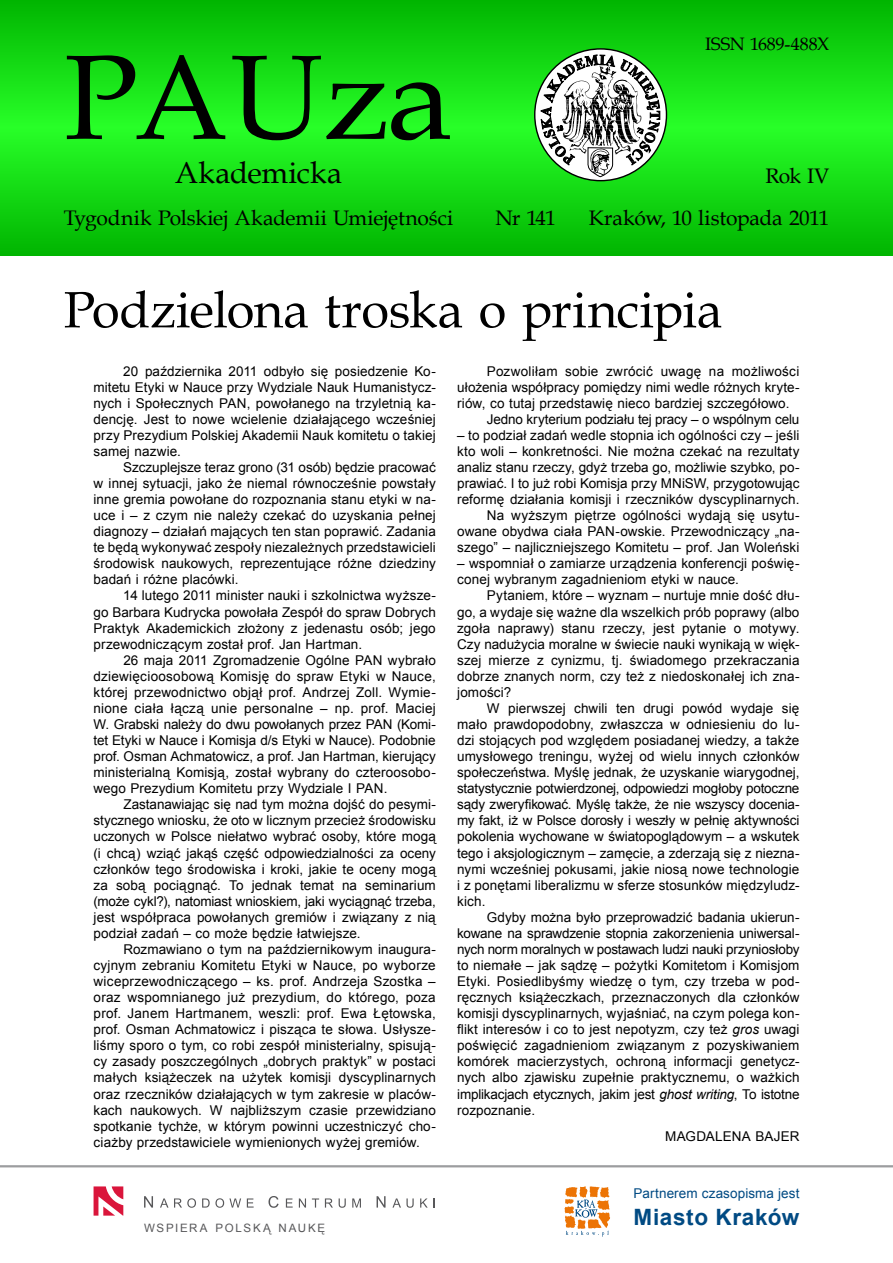
<style>
.page{position:relative;width:893px;height:1263px;background:#fff}
.page>*{position:absolute;margin:0;border:0;box-sizing:border-box;transform-origin:0 0}
.t1{font:120px "Book Antiqua";letter-spacing:-.01em;color:#000}
.t2{font:51px "Book Antiqua";letter-spacing:-.01em;color:#000}
.t3{font:30px "Book Antiqua";color:#000}
.t4{font:700 22.5px "Arial";letter-spacing:.03em;color:#004a83}
.t5{font:21px/42.2px "Book Antiqua";letter-spacing:-.01em;color:#000;text-align:right}
.t6{font:18px "Book Antiqua";letter-spacing:-.005em;color:#000}
.t7{font:13.5px/16px "Arial";letter-spacing:.005em;color:#000;text-align:justify}
.t8{font:13.5px "Arial";letter-spacing:.01em;color:#004a83}
.t9{font:11.55px "Arial";letter-spacing:.15em;color:#58585a}
.s1{font-style:italic}
</style>
<div class="page">
<svg style="left:0;top:0;width:893px;height:255px"></svg>
<hr style="left:0;top:1165px;width:893px;height:2px;background:#9c9d9f">
<svg style="left:535px;top:49px;width:131px;height:132px"></svg>
<svg style="left:540px;top:46px;width:120px;height:131px"></svg>
<svg style="left:564px;top:1186px;width:46px;height:50px"></svg>
<svg style="left:94px;top:1186px;width:29px;height:29px"></svg>
<svg style="left:144px;top:1196px;width:9px;height:11px"></svg>
<svg style="left:160px;top:1198px;width:8px;height:9px"></svg>
<svg style="left:174px;top:1198px;width:22px;height:10px"></svg>
<svg style="left:202px;top:1198px;width:39px;height:10px"></svg>
<svg style="left:247px;top:1198px;width:7px;height:9px"></svg>
<svg style="left:268px;top:1196px;width:11px;height:12px"></svg>
<svg style="left:286px;top:1198px;width:7px;height:9px"></svg>
<svg style="left:299px;top:1198px;width:7px;height:9px"></svg>
<svg style="left:312px;top:1198px;width:7px;height:9px"></svg>
<svg style="left:325px;top:1198px;width:8px;height:9px"></svg>
<svg style="left:339px;top:1198px;width:7px;height:10px"></svg>
<svg style="left:352px;top:1198px;width:9px;height:9px"></svg>
<svg style="left:377px;top:1196px;width:9px;height:11px"></svg>
<svg style="left:392px;top:1198px;width:22px;height:10px"></svg>
<svg style="left:420px;top:1198px;width:15px;height:9px"></svg>
<h1 class="t1" style="left:64px;top:14px;width:390px">PAUza</h1>
<h3 class="t3" style="left:175px;top:152px;width:169px">Akademicka</h3>
<h3 class="t5" style="left:64px;top:196px;width:391px">Tygodnik Polskiej Akademii Umiejętności</h3>
<h3 class="t5" style="left:495px;top:196px;width:62px">Nr 141</h3>
<h3 class="t6" style="left:705px;top:32px;width:126px">ISSN 1689-488X</h3>
<h3 class="t5" style="left:589px;top:154px;width:242px">Rok IV<br>Kraków, 10 listopada 2011</h3>
<h2 class="t2" style="left:64px;top:274px;width:660px">Podzielona troska o principia</h2>
<p class="t7" style="left:94px;top:363px;width:344px;text-indent:30px">20 października 2011 odbyło się posiedzenie Ko&shy;mitetu Etyki w Nauce przy Wydziale Nauk Humanistycz&shy;nych i Społecznych PAN, powołanego na trzyletnią ka&shy;dencję. Jest to nowe wcielenie działającego wcześniej przy Prezydium Polskiej Akademii Nauk komitetu o takiej samej nazwie.</p>
<p class="t7" style="left:94px;top:459px;width:344px;text-indent:30px">Szczuplejsze teraz grono (31 osób) będzie pracować w innej sytuacji, jako że niemal równocześnie powstały inne gremia powołane do rozpoznania stanu etyki w na&shy;uce i – z czym nie należy czekać do uzyskania pełnej diagnozy – działań mających ten stan poprawić. Zadania te będą wykonywać zespoły niezależnych przedstawicieli środowisk naukowych, reprezentujące różne dziedziny badań i różne placówki.</p>
<p class="t7" style="left:94px;top:588px;width:344px;text-indent:30px">14 lutego 2011 minister nauki i szkolnictwa wyższe&shy;go Barbara Kudrycka powołała Zespół do spraw Dobrych Praktyk Akademickich złożony z jedenastu osób; jego przewodniczącym został prof. Jan Hartman.</p>
<p class="t7" style="left:94px;top:652px;width:344px;text-indent:30px">26 maja 2011 Zgromadzenie Ogólne PAN wybrało dziewięcioosobową Komisję do spraw Etyki w Nauce, której przewodnictwo objął prof. Andrzej Zoll. Wymie&shy;nione ciała łączą unie personalne – np. prof. Maciej W. Grabski należy do dwu powołanych przez PAN (Komi&shy;tet Etyki w Nauce i Komisja d/s Etyki w Nauce). Podobnie prof. Osman Achmatowicz, a prof. Jan Hartman, kierujący ministerialną Komisją, został wybrany do czteroosobo&shy;wego Prezydium Komitetu przy Wydziale I PAN.</p>
<p class="t7" style="left:94px;top:797px;width:344px;text-indent:30px">Zastanawiając się nad tym można dojść do pesymi&shy;stycznego wniosku, że oto w licznym przecież środowisku uczonych w Polsce niełatwo wybrać osoby, które mogą (i chcą) wziąć jakąś część odpowiedzialności za oceny członków tego środowiska i kroki, jakie te oceny mogą za sobą pociągnąć. To jednak temat na seminarium (może cykl?), natomiast wnioskiem, jaki wyciągnąć trzeba, jest współpraca powołanych gremiów i związany z nią podział zadań – co może będzie łatwiejsze.</p>
<p class="t7" style="left:94px;top:941px;width:344px;text-indent:30px">Rozmawiano o tym na październikowym inaugura&shy;cyjnym zebraniu Komitetu Etyki w Nauce, po wyborze wiceprzewodniczącego – ks. prof. Andrzeja Szostka – oraz wspomnianego już prezydium, do którego, poza prof. Janem Hartmanem, weszli: prof. Ewa Łętowska, prof. Osman Achmatowicz i pisząca te słowa. Usłysze&shy;liśmy sporo o tym, co robi zespół ministerialny, spisują&shy;cy zasady poszczególnych „dobrych praktyk” w postaci małych książeczek na użytek komisji dyscyplinarnych oraz rzeczników działających w tym zakresie w placów&shy;kach naukowych. W najbliższym czasie przewidziano spotkanie tychże, w którym powinni uczestniczyć cho&shy;ciażby przedstawiciele wymienionych wyżej gremiów.</p>
<p class="t9" style="left:144px;top:1221px;width:183px">WSPIERA POLSKĄ NAUKĘ</p>
<p class="t7" style="left:487px;top:363px;width:314px">Pozwoliłam sobie zwrócić uwagę na możliwości</p>
<p class="t7" style="left:457px;top:379px;width:344px">ułożenia współpracy pomiędzy nimi wedle różnych kryte-</p>
<p class="t7" style="left:457px;top:395px;width:334px">riów, co tutaj przedstawię nieco bardziej szczegółowo.</p>
<p class="t7" style="left:487px;top:411px;width:314px">Jedno kryterium podziału tej pracy – o wspólnym celu</p>
<p class="t7" style="left:457px;top:427px;width:344px;text-align:right">– to podział zadań wedle stopnia ich ogólności czy – jeśli kto woli – konkretności. Nie można czekać na rezultaty analiz stanu rzeczy, gdyż trzeba go, możliwie szybko, po&shy;prawiać. I to już robi Komisja przy MNiSW, przygotowując reformę działania komisji i rzeczników dyscyplinarnych.<br>Na wyższym piętrze ogólności wydają się usytu&shy;owane obydwa ciała PAN-owskie. Przewodniczący „na&shy;szego” – najliczniejszego Komitetu – prof. Jan Woleński</p>
<p class="t7" style="left:457px;top:556px;width:344px">– wspomniał o zamiarze urządzenia konferencji poświę&shy;conej wybranym zagadnieniom etyki w nauce.</p>
<p class="t7" style="left:457px;top:588px;width:344px;text-indent:30px">Pytaniem, które – wyznam – nurtuje mnie dość dłu&shy;go, a wydaje się ważne dla wszelkich prób poprawy (albo zgoła naprawy) stanu rzeczy, jest pytanie o motywy.<br>Czy nadużycia moralne w świecie nauki wynikają w więk&shy;szej mierze z cynizmu, tj. świadomego przekraczania dobrze znanych norm, czy też z niedoskonałej ich zna&shy;jomości?</p>
<p class="t7" style="left:457px;top:700px;width:344px;text-indent:30px">W pierwszej chwili ten drugi powód wydaje się mało prawdopodobny, zwłaszcza w odniesieniu do lu&shy;dzi stojących pod względem posiadanej wiedzy, a także umysłowego treningu, wyżej od wielu innych członków społeczeństwa. Myślę jednak, że uzyskanie wiarygodnej, statystycznie potwierdzonej, odpowiedzi mogłoby potoczne sądy zweryfikować. Myślę także, że nie wszyscy docenia&shy;my fakt, iż w Polsce dorosły i weszły w pełnię aktywności pokolenia wychowane w światopoglądowym – a wskutek tego i aksjologicznym – zamęcie, a zderzają się z niezna&shy;nymi wcześniej pokusami, jakie niosą nowe technologie i z ponętami liberalizmu w sferze stosunków międzyludz&shy;kich.</p>
<p class="t7" style="left:457px;top:909px;width:344px;text-indent:30px">Gdyby można było przeprowadzić badania ukierun&shy;kowane na sprawdzenie stopnia zakorzenienia uniwersal&shy;nych norm moralnych w postawach ludzi nauki przyniosłoby to niemałe – jak sądzę – pożytki Komitetom i Komisjom Etyki. Posiedlibyśmy wiedzę o tym, czy trzeba w pod&shy;ręcznych książeczkach, przeznaczonych dla członków komisji dyscyplinarnych, wyjaśniać, na czym polega kon&shy;flikt interesów i co to jest nepotyzm, czy też <span class="s1">gros</span> uwagi poświęcić zagadnieniom związanym z pozyskiwaniem komórek macierzystych, ochroną informacji genetycz&shy;nych albo zjawisku zupełnie praktycznemu, o ważkich implikacjach etycznych, jakim jest <span class="s1">ghost writing</span>, To istotne rozpoznanie.</p>
<p class="t7" style="left:665px;top:1129px;width:23px">Magda</p>
<p class="t7" style="left:715px;top:1129px;width:18px">lena</p>
<p class="t7" style="left:755px;top:1129px;width:19px">Bajer</p>
<p class="t8" style="left:634px;top:1185px;width:167px">Partnerem czasopisma jest</p>
<h3 class="t4" style="left:634px;top:1203px;width:167px">Miasto Kraków</h3>
</div>
